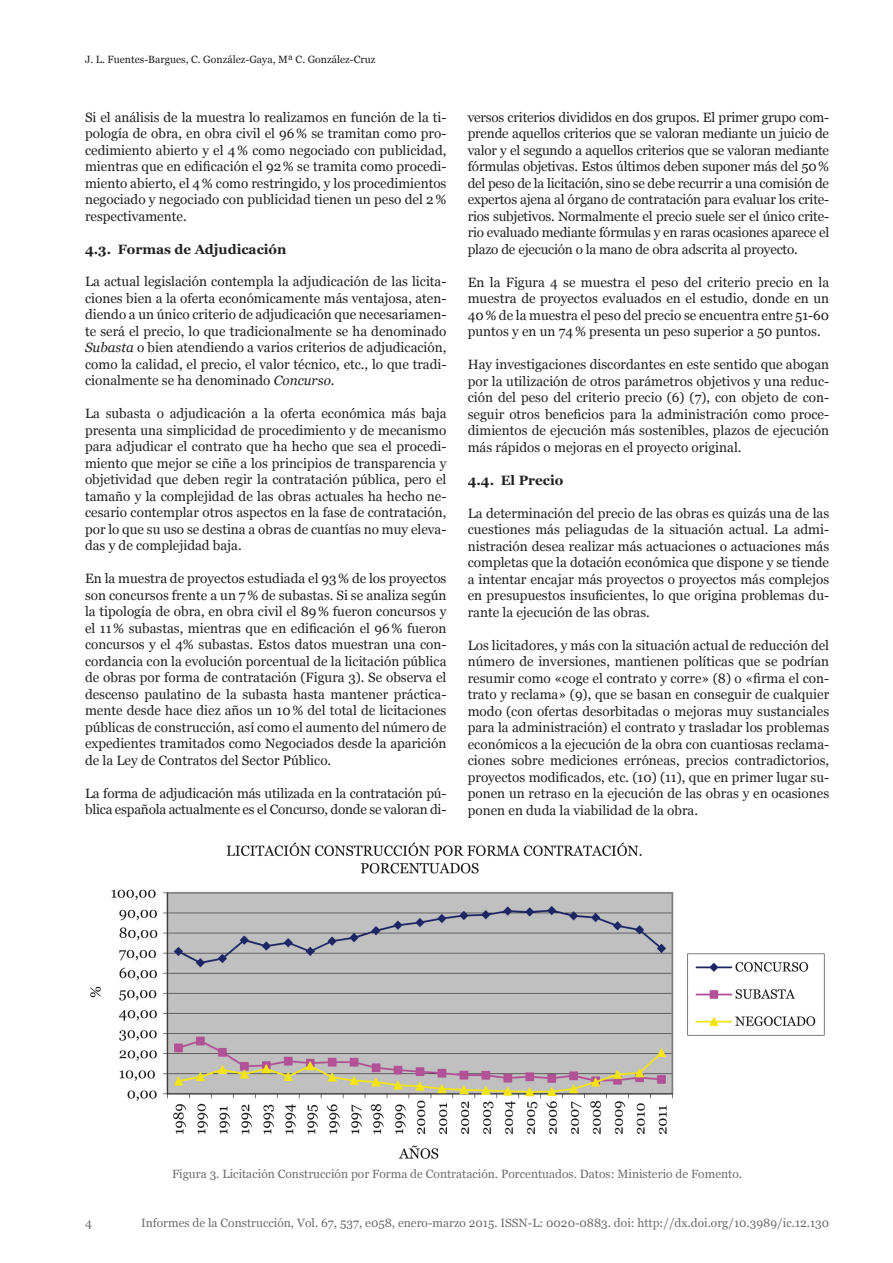
<style>
.page{position:relative;width:893px;height:1263px;background:#fff}
.page>*{position:absolute;margin:0;border:0;box-sizing:border-box;transform-origin:0 0}
.t1{font:13.5px/16.5px "Georgia";color:#231f20;text-align:justify}
.t2{font:700 13.5px "Georgia";color:#231f20}
.t3{font:12px "Georgia";color:#6c6d70}
.t4{font:10.5px "Georgia";color:#231f20}
.s1{font-style:italic}
</style>
<div class="page">
<img style="left:90px;top:842px;width:735px;height:317px">
<p class="t4" style="left:85px;top:54px;width:292px">J. L. Fuentes-Bargues, C. González-Gaya, Mª C. González-Cruz</p>
<p class="t1" style="left:85px;top:109px;width:363px">Si el análisis de la muestra lo realizamos en función de la ti&shy;pología de obra, en obra civil el 96% se tramitan como pro&shy;cedimiento abierto y el 4% como negociado con publicidad, mientras que en edificación el 92% se tramita como procedi&shy;miento abierto, el 4% como restringido, y los procedimientos negociado y negociado con publicidad tienen un peso del 2% respectivamente.</p>
<p class="t2" style="left:85px;top:241px;width:203px">4.3. Formas de Adjudicación</p>
<p class="t1" style="left:85px;top:274px;width:363px">La actual legislación contempla la adjudicación de las licita&shy;ciones bien a la oferta económicamente más ventajosa, aten&shy;diendo a un único criterio de adjudicación que necesariamen&shy;te será el precio, lo que tradicionalmente se ha denominado <span class="s1">Subasta</span> o bien atendiendo a varios criterios de adjudicación, como la calidad, el precio, el valor técnico, etc., lo que tradi&shy;cionalmente se ha denominado <span class="s1">Concurso</span>.</p>
<p class="t1" style="left:85px;top:405px;width:363px">La subasta o adjudicación a la oferta económica más baja presenta una simplicidad de procedimiento y de mecanismo para adjudicar el contrato que ha hecho que sea el procedi&shy;miento que mejor se ciñe a los principios de transparencia y objetividad que deben regir la contratación pública, pero el tamaño y la complejidad de las obras actuales ha hecho ne&shy;cesario contemplar otros aspectos en la fase de contratación, por lo que su uso se destina a obras de cuantías no muy eleva&shy;das y de complejidad baja.</p>
<p class="t1" style="left:85px;top:570px;width:363px">En la muestra de proyectos estudiada el 93% de los proyectos son concursos frente a un 7% de subastas. Si se analiza según la tipología de obra, en obra civil el 89% fueron concursos y el 11% subastas, mientras que en edificación el 96% fueron concursos y el 4% subastas. Estos datos muestran una con&shy;cordancia con la evolución porcentual de la licitación pública de obras por forma de contratación (Figura 3). Se observa el descenso paulatino de la subasta hasta mantener práctica&shy;mente desde hace diez años un 10% del total de licitaciones públicas de construcción, así como el aumento del número de expedientes tramitados como Negociados desde la aparición de la Ley de Contratos del Sector Público.</p>
<p class="t1" style="left:85px;top:785px;width:363px">La forma de adjudicación más utilizada en la contratación pú&shy;blica española actualmente es el Concurso, donde se valoran di-</p>
<p class="t1" style="left:468px;top:109px;width:363px">versos criterios divididos en dos grupos. El primer grupo com&shy;prende aquellos criterios que se valoran mediante un juicio de valor y el segundo a aquellos criterios que se valoran mediante fórmulas objetivas. Estos últimos deben suponer más del 50% del peso de la licitación, sino se debe recurrir a una comisión de expertos ajena al órgano de contratación para evaluar los crite&shy;rios subjetivos. Normalmente el precio suele ser el único crite&shy;rio evaluado mediante fórmulas y en raras ocasiones aparece el plazo de ejecución o la mano de obra adscrita al proyecto.</p>
<p class="t1" style="left:468px;top:274px;width:363px">En la Figura 4 se muestra el peso del criterio precio en la muestra de proyectos evaluados en el estudio, donde en un 40% de la muestra el peso del precio se encuentra entre 51-60 puntos y en un 74% presenta un peso superior a 50 puntos.</p>
<p class="t1" style="left:468px;top:356px;width:363px">Hay investigaciones discordantes en este sentido que abogan por la utilización de otros parámetros objetivos y una reduc&shy;ción del peso del criterio precio (6) (7), con objeto de con&shy;seguir otros beneficios para la administración como proce&shy;dimientos de ejecución más sostenibles, plazos de ejecución más rápidos o mejoras en el proyecto original.</p>
<p class="t2" style="left:468px;top:472px;width:97px">4.4. El Precio</p>
<p class="t1" style="left:468px;top:505px;width:363px">La determinación del precio de las obras es quizás una de las cuestiones más peliagudas de la situación actual. La admi&shy;nistración desea realizar más actuaciones o actuaciones más completas que la dotación económica que dispone y se tiende a intentar encajar más proyectos o proyectos más complejos en presupuestos insuficientes, lo que origina problemas du&shy;rante la ejecución de las obras.</p>
<p class="t1" style="left:468px;top:637px;width:363px">Los licitadores, y más con la situación actual de reducción del número de inversiones, mantienen políticas que se podrían resumir como «coge el contrato y corre» (8) o «firma el con&shy;trato y reclama» (9), que se basan en conseguir de cualquier modo (con ofertas desorbitadas o mejoras muy sustanciales para la administración) el contrato y trasladar los problemas económicos a la ejecución de la obra con cuantiosas reclama&shy;ciones sobre mediciones erróneas, precios contradictorios, proyectos modificados, etc. (10) (11), que en primer lugar su&shy;ponen un retraso en la ejecución de las obras y en ocasiones ponen en duda la viabilidad de la obra.</p>
<p class="t3" style="left:172px;top:1167px;width:571px">Figura 3. Licitación Construcción por Forma de Contratación. Porcentuados. Datos: Ministerio de Fomento.</p>
<p class="t3" style="left:85px;top:1216px;width:8px">4</p>
<p class="t3" style="left:141px;top:1216px;width:690px">Informes de la Construcción, Vol. 67, 537, e058, enero-marzo 2015. ISSN-L: 0020-0883. doi: http://dx.doi.org/10.3989/ic.12.130</p>
</div>
